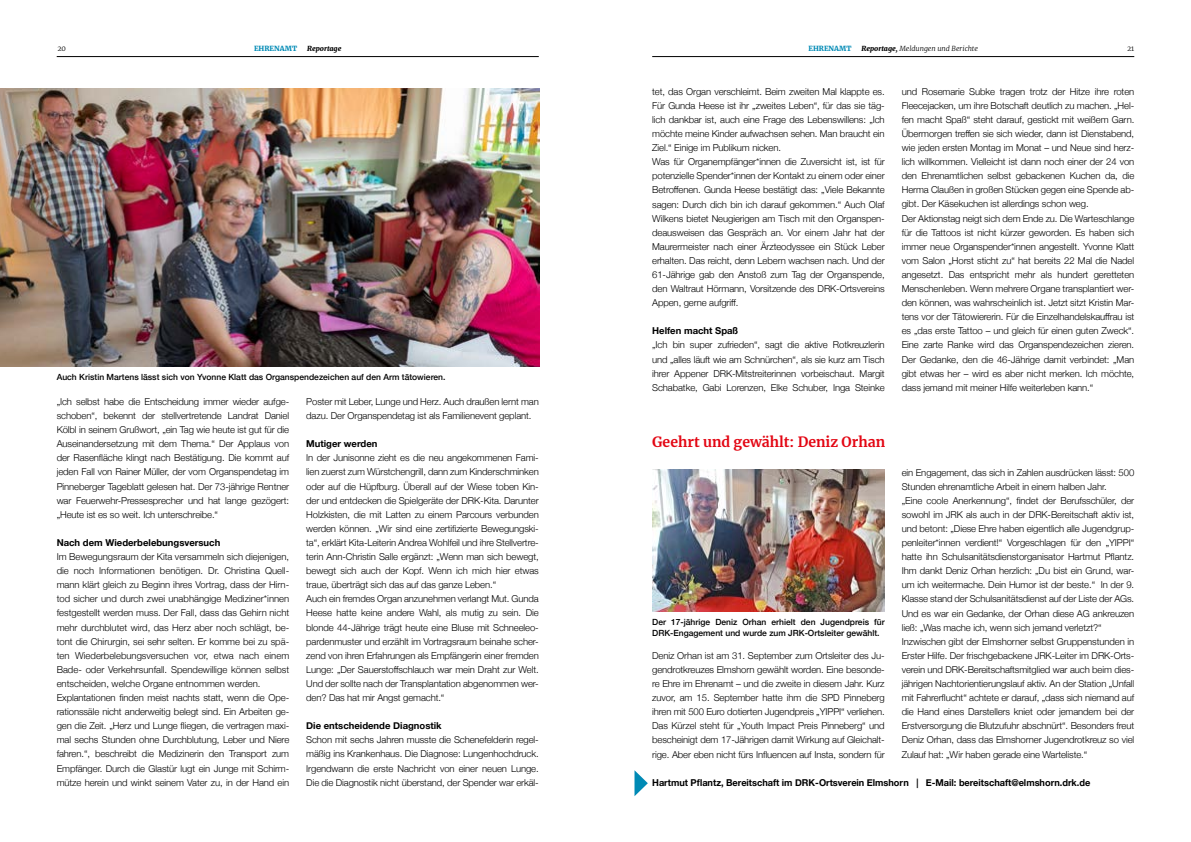
<style>
.page{position:relative;width:1191px;height:842px;background:#fff}
.page>*{position:absolute;margin:0;border:0;box-sizing:border-box;transform-origin:0 0}
.t1{font:700 14px "Merriweather";color:#e30613}
.t2{font:300 9.5px/14.1px "Helvetica Neue";letter-spacing:-.01em;color:#000}
.t3{font:700 9.5px "Helvetica Neue";color:#000}
.t4{font:500 8.5px/11px "Helvetica Neue";color:#000}
.t5{font:italic 300 7px "Merriweather";color:#000}
.t6{font:900 7px "Merriweather";color:#008ab5}
.t7{font:italic 900 7px "Merriweather";color:#000}
.t8{font:300 7px "Merriweather";color:#000}
.s1{font-weight:900}
</style>
<div class="page">
<hr style="left:652px;top:56px;width:482px;height:1px;background:#000">
<hr style="left:57px;top:56px;width:482px;height:1px;background:#000">
<img style="left:0;top:89px;width:539px;height:277px">
<img style="left:652px;top:470px;width:232px;height:141px">
<svg style="left:634px;top:770px;width:14px;height:26px"></svg>
<p class="t8" style="left:57px;top:43px;width:10px">20</p>
<p class="t6" style="left:808px;top:43px;width:45px">EHRENAMT</p>
<p class="t5" style="left:861px;top:43px;width:118px"><span class="s1">Reportage,</span> Meldungen und Berichte</p>
<p class="t8" style="left:1127px;top:43px;width:9px">21</p>
<p class="t6" style="left:254px;top:44px;width:45px">EHRENAMT</p>
<p class="t7" style="left:307px;top:44px;width:36px">Reportage</p>
<p class="t4" style="left:57px;top:371px;width:390px">Auch Kristin Martens lässt sich von Yvonne Klatt das Organspendezeichen auf den Arm tätowieren.</p>
<p class="t2" style="left:306px;top:394px;width:234px">Poster mit Leber, Lunge und Herz. Auch draußen lernt man dazu. Der Organspendetag ist als Familienevent geplant.</p>
<p class="t3" style="left:306px;top:436px;width:73px">Mutiger werden</p>
<p class="t2" style="left:306px;top:450px;width:234px">In der Junisonne zieht es die neu angekommenen Fami&shy;lien zuerst zum Würstchengrill, dann zum Kinderschminken oder auf die Hüpfburg. Überall auf der Wiese toben Kin&shy;der und entdecken die Spielgeräte der DRK-Kita. Darunter Holzkisten, die mit Latten zu einem Parcours verbunden werden können. „Wir sind eine zertifizierte Bewegungski&shy;ta“, erklärt Kita-Leiterin Andrea Wohlfeil und ihre Stellvertre&shy;terin Ann-Christin Salle ergänzt: „Wenn man sich bewegt, bewegt sich auch der Kopf. Wenn ich mich hier etwas traue, überträgt sich das auf das ganze Leben.“<br>Auch ein fremdes Organ anzunehmen verlangt Mut. Gunda Heese hatte keine andere Wahl, als mutig zu sein. Die blonde 44-Jährige trägt heute eine Bluse mit Schneeleo&shy;pardenmuster und erzählt im Vortragsraum beinahe scher&shy;zend von ihren Erfahrungen als Empfängerin einer fremden Lunge: „Der Sauerstoffschlauch war mein Draht zur Welt.<br>Und der sollte nach der Transplantation abgenommen wer&shy;den? Das hat mir Angst gemacht.“</p>
<p class="t3" style="left:306px;top:718px;width:137px">Die entscheidende Diagnostik</p>
<p class="t2" style="left:306px;top:732px;width:234px;text-align:justify">Schon mit sechs Jahren musste die Schenefelderin regel&shy;mäßig ins Krankenhaus. Die Diagnose: Lungenhochdruck.<br>Irgendwann die erste Nachricht von einer neuen Lunge.<br>Die die Diagnostik nicht überstand, der Spender war erkäl-</p>
<p class="t2" style="left:57px;top:394px;width:234px;text-align:justify">„Ich selbst habe die Entscheidung immer wieder aufge&shy;schoben“, bekennt der stellvertretende Landrat Daniel Kölbl in seinem Grußwort, „ein Tag wie heute ist gut für die Auseinandersetzung mit dem Thema.“ Der Applaus von der Rasenfläche klingt nach Bestätigung. Die kommt auf jeden Fall von Rainer Müller, der vom Organspendetag im Pinneberger Tageblatt gelesen hat. Der 73-jährige Rentner war Feuerwehr-Pressesprecher und hat lange gezögert: „Heute ist es so weit. Ich unterschreibe.“</p>
<p class="t3" style="left:57px;top:535px;width:165px">Nach dem Wiederbelebungsversuch</p>
<p class="t2" style="left:57px;top:549px;width:234px">Im Bewegungsraum der Kita versammeln sich diejenigen, die noch Informationen benötigen. Dr. Christina Quell&shy;mann klärt gleich zu Beginn ihres Vortrag, dass der Hirn&shy;tod sicher und durch zwei unabhängige Mediziner*innen festgestellt werden muss. Der Fall, dass das Gehirn nicht mehr durchblutet wird, das Herz aber noch schlägt, be&shy;tont die Chirurgin, sei sehr selten. Er komme bei zu spä&shy;ten Wiederbelebungsversuchen vor, etwa nach einem Bade- oder Verkehrsunfall. Spendewillige können selbst entscheiden, welche Organe entnommen werden.<br>Explantationen finden meist nachts statt, wenn die Ope&shy;rationssäle nicht anderweitig belegt sind. Ein Arbeiten ge&shy;gen die Zeit. „Herz und Lunge fliegen, die vertragen maxi&shy;mal sechs Stunden ohne Durchblutung, Leber und Niere fahren.“, beschreibt die Medizinerin den Transport zum Empfänger. Durch die Glastür lugt ein Junge mit Schirm&shy;mütze herein und winkt seinem Vater zu, in der Hand ein</p>
<p class="t2" style="left:652px;top:84px;width:234px">tet, das Organ verschleimt. Beim zweiten Mal klappte es.<br>Für Gunda Heese ist ihr „zweites Leben“, für das sie täg&shy;lich dankbar ist, auch eine Frage des Lebenswillens: „Ich möchte meine Kinder aufwachsen sehen. Man braucht ein Ziel.“ Einige im Publikum nicken.<br>Was für Organempfänger*innen die Zuversicht ist, ist für potenzielle Spender*innen der Kontakt zu einem oder einer Betroffenen. Gunda Heese bestätigt das: „Viele Bekannte sagen: Durch dich bin ich darauf gekommen.“ Auch Olaf Wilkens bietet Neugierigen am Tisch mit den Organspen&shy;deausweisen das Gespräch an. Vor einem Jahr hat der Maurermeister nach einer Ärzteodyssee ein Stück Leber erhalten. Das reicht, denn Lebern wachsen nach. Und der 61-Jährige gab den Anstoß zum Tag der Organspende, den Waltraut Hörmann, Vorsitzende des DRK-Ortsvereins Appen, gerne aufgriff.</p>
<p class="t3" style="left:652px;top:324px;width:88px">Helfen macht Spaß</p>
<p class="t2" style="left:652px;top:337px;width:234px;text-align:justify">„Ich bin super zufrieden“, sagt die aktive Rotkreuzlerin und „alles läuft wie am Schnürchen“, als sie kurz am Tisch ihrer Appener DRK-Mitstreiterinnen vorbeischaut. Margit Schabatke, Gabi Lorenzen, Elke Schuber, Inga Steinke</p>
<p class="t2" style="left:901px;top:84px;width:234px">und Rosemarie Subke tragen trotz der Hitze ihre roten Fleecejacken, um ihre Botschaft deutlich zu machen. „Hel&shy;fen macht Spaß“ steht darauf, gestickt mit weißem Garn.<br>Übermorgen treffen sie sich wieder, dann ist Dienstabend, wie jeden ersten Montag im Monat – und Neue sind herz&shy;lich willkommen. Vielleicht ist dann noch einer der 24 von den Ehrenamtlichen selbst gebackenen Kuchen da, die Herma Claußen in großen Stücken gegen eine Spende ab&shy;gibt. Der Käsekuchen ist allerdings schon weg.<br>Der Aktionstag neigt sich dem Ende zu. Die Warteschlange für die Tattoos ist nicht kürzer geworden. Es haben sich immer neue Organspender*innen angestellt. Yvonne Klatt vom Salon „Horst sticht zu“ hat bereits 22 Mal die Nadel angesetzt. Das entspricht mehr als hundert geretteten Menschenleben. Wenn mehrere Organe transplantiert wer&shy;den können, was wahrscheinlich ist. Jetzt sitzt Kristin Mar&shy;tens vor der Tätowiererin. Für die Einzelhandelskauffrau ist es „das erste Tattoo – und gleich für einen guten Zweck“.<br>Eine zarte Ranke wird das Organspendezeichen zieren.<br>Der Gedanke, den die 46-Jährige damit verbindet: „Man gibt etwas her – wird es aber nicht merken. Ich möchte, dass jemand mit meiner Hilfe weiterleben kann.“</p>
<h1 class="t1" style="left:652px;top:432px;width:234px">Geehrt und gewählt: Deniz Orhan</h1>
<p class="t4" style="left:652px;top:616px;width:234px">Der 17-jährige Deniz Orhan erhielt den Jugendpreis für<br>DRK-Engagement und wurde zum JRK-Ortsleiter gewählt.</p>
<p class="t2" style="left:652px;top:648px;width:234px;text-align:justify">Deniz Orhan ist am 31. September zum Ortsleiter des Ju&shy;gendrotkreuzes Elmshorn gewählt worden. Eine besonde&shy;re Ehre im Ehrenamt – und die zweite in diesem Jahr. Kurz zuvor, am 15. September hatte ihm die SPD Pinneberg ihren mit 500 Euro dotierten Jugendpreis „YIPPI“ verliehen.<br>Das Kürzel steht für „Youth Impact Preis Pinneberg“ und bescheinigt dem 17-Jährigen damit Wirkung auf Gleichalt&shy;rige. Aber eben nicht fürs Influencen auf Insta, sondern für</p>
<p class="t2" style="left:901px;top:464px;width:234px">ein Engagement, das sich in Zahlen ausdrücken lässt: 500<br>Stunden ehrenamtliche Arbeit in einem halben Jahr.<br>„Eine coole Anerkennung“, findet der Berufsschüler, der sowohl im JRK als auch in der DRK-Bereitschaft aktiv ist, und betont: „Diese Ehre haben eigentlich alle Jugendgrup&shy;penleiter*innen verdient!“ Vorgeschlagen für den „YIPPI“ hatte ihn Schulsanitätsdienstorganisator Hartmut Pflantz.<br>Ihm dankt Deniz Orhan herzlich: „Du bist ein Grund, war&shy;um ich weitermache. Dein Humor ist der beste.“ In der 9.<br>Klasse stand der Schulsanitätsdienst auf der Liste der AGs.<br>Und es war ein Gedanke, der Orhan diese AG ankreuzen ließ: „Was mache ich, wenn sich jemand verletzt?“ Inzwischen gibt der Elmshorner selbst Gruppenstunden in Erster Hilfe. Der frischgebackene JRK-Leiter im DRK-Orts&shy;verein und DRK-Bereitschaftsmitglied war auch beim dies&shy;jährigen Nachtorientierungslauf aktiv. An der Station „Unfall mit Fahrerflucht“ achtete er darauf, „dass sich niemand auf die Hand eines Darstellers kniet oder jemandem bei der Erstversorgung die Blutzufuhr abschnürt“. Besonders freut Deniz Orhan, dass das Elmshorner Jugendrotkreuz so viel Zulauf hat: „Wir haben gerade eine Warteliste.“</p>
<p class="t3" style="left:652px;top:775px;width:439px">Hartmut Pflantz, Bereitschaft im DRK-Ortsverein Elmshorn | E-Mail: bereitschaft@elmshorn.drk.de</p>
</div>
